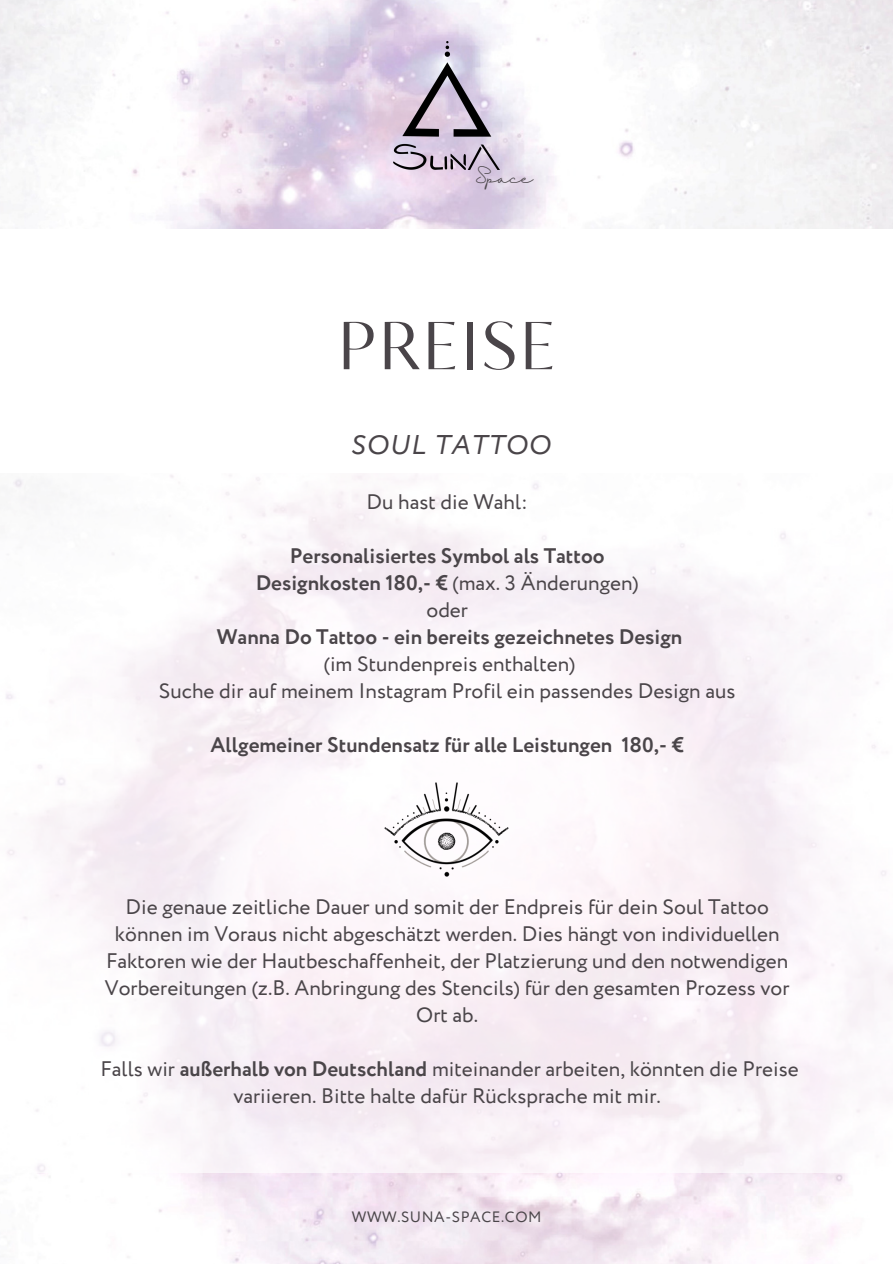
<style>
.page{position:relative;width:893px;height:1264px;background:#fff}
.page>*{position:absolute;margin:0;border:0;box-sizing:border-box;transform-origin:0 0}
.t1{font:67.5px "Circe Contrast";letter-spacing:.04em;color:#4a4549}
.t2{font:italic 27px "Circe";letter-spacing:.04em;color:#4a4549}
.t3{font:21px/27px "Circe";color:#4a4549;text-align:center}
.t4{font:700 21px "Circe";color:#4a4549}
.t5{font:15px "Circe";letter-spacing:.04em;color:#4a4549}
.t6{font:14.25px "Halimun";color:#4a4549}
.s1{font-weight:700}
</style>
<div class="page">
<img style="left:0;top:0;width:892px;height:1263px">
<div style="left:0;top:471px;width:892px;height:701px;background:#fbf6fa"></div>
<div style="left:0;top:230px;width:892px;height:243px;background:#fff"></div>
<img style="left:393px;top:42px;width:106px;height:128px">
<img style="left:384px;top:782px;width:125px;height:95px">
<p class="t6" style="left:475px;top:170px;width:59px">Space</p>
<h4 class="t1" style="left:338px;top:307px;width:219px">PREISE</h4>
<p class="t2" style="left:350px;top:426px;width:201px">SOUL TATTOO</p>
<h1 class="t3" style="left:366px;top:489px;width:163px">Du hast die Wahl:</h1>
<h2 class="t3" style="left:159px;top:543px;width:578px"><span class="s1">Personalisiertes Symbol als Tattoo<br>Designkosten 180,- €</span> (max. 3 Änderungen)<br>oder<br><span class="s1">Wanna Do Tattoo - ein bereits gezeichnetes Design<br></span>(im Stundenpreis enthalten)<br>Suche dir auf meinem Instagram Profil ein passendes Design aus</h2>
<h4 class="t4" style="left:211px;top:730px;width:474px">Allgemeiner Stundensatz für alle Leistungen 180,- €</h4>
<h4 class="t3" style="left:105px;top:894px;width:686px">Die genaue zeitliche Dauer und somit der Endpreis für dein Soul Tattoo können im Voraus nicht abgeschätzt werden. Dies hängt von individuellen Faktoren wie der Hautbeschaffenheit, der Platzierung und den notwendigen Vorbereitungen (z.B. Anbringung des Stencils) für den gesamten Prozess vor Ort ab.</h4>
<h3 class="t3" style="left:101px;top:1056px;width:699px">Falls wir <span class="s1">außerhalb von Deutschland</span> miteinander arbeiten, könnten die Preise variieren. Bitte halte dafür Rücksprache mit mir.</h3>
<h4 class="t5" style="left:352px;top:1206px;width:191px">WWW.SUNA-SPACE.COM</h4>
</div>
